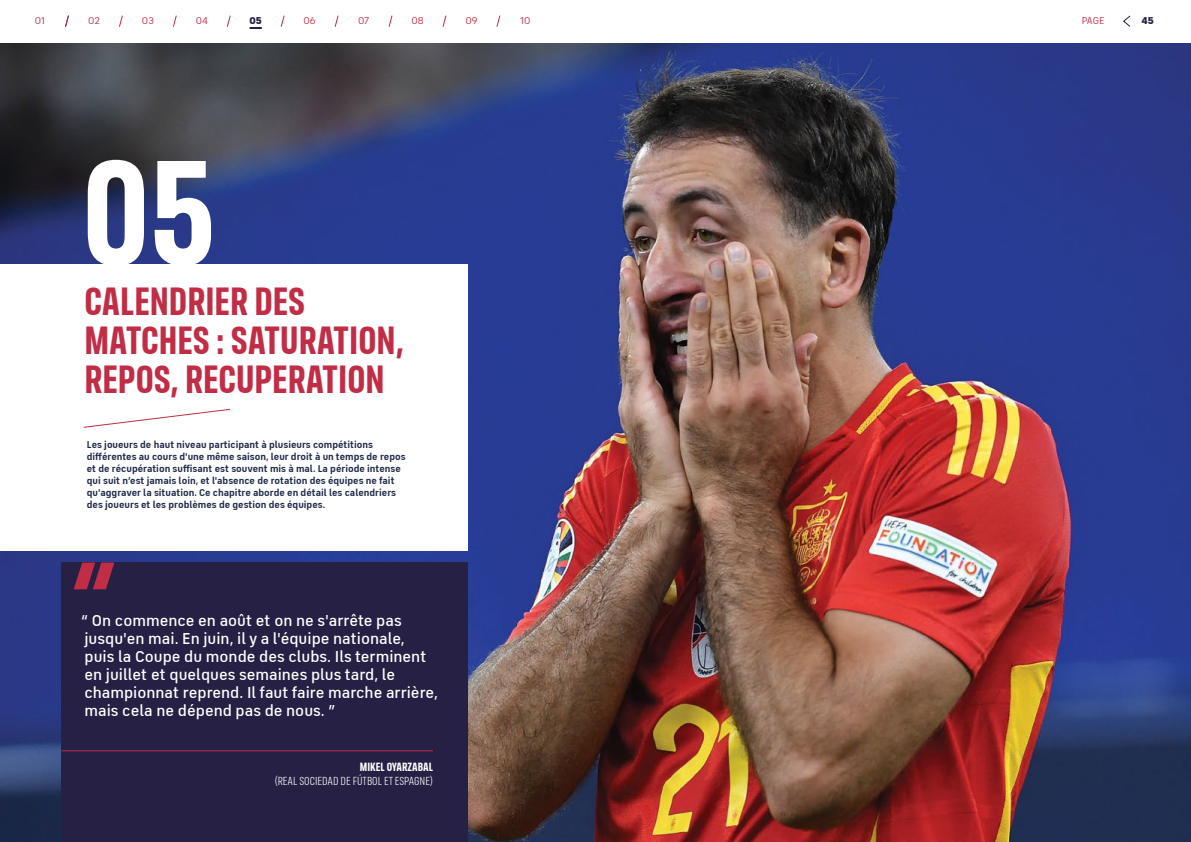
<style>
.page{position:relative;width:1191px;height:842px;background:#fff}
.page>*{position:absolute;margin:0;border:0;box-sizing:border-box;transform-origin:0 0}
.t1{font:700 150.6px "FS Industrie Cd";color:#fff}
.t2{font:700 40px/39px "FS Industrie Cd";color:#c22d46}
.t3{font:500 16px/18px "FS Industrie";color:#fff}
.t4{font:12.1px "FS Industrie Cd";color:#fff}
.t5{font:700 12.1px "FS Industrie Cd";color:#fff}
.t6{font:700 10px/12px "FS Industrie";color:#212b49}
.t7{font:10px "FS Industrie";color:#c22d46}
.t8{font:900 10px "FS Industrie";color:#252044}
</style>
<div class="page">
<img style="left:0;top:43px;width:1191px;height:799px">
<div style="left:0;top:264px;width:467px;height:287px;background:#fff"></div>
<svg style="left:83px;top:408px;width:148px;height:20px"></svg>
<div style="left:62px;top:562px;width:406px;height:280px;background:#252044"></div>
<hr style="left:62px;top:750px;width:371px;height:1px;background:#c22d46">
<svg style="left:74px;top:562px;width:40px;height:27px"></svg>
<svg style="left:250px;top:27px;width:12px;height:2px"></svg>
<svg style="left:65px;top:15px;width:4px;height:12px"></svg>
<svg style="left:119px;top:15px;width:4px;height:12px"></svg>
<svg style="left:173px;top:15px;width:4px;height:12px"></svg>
<svg style="left:226px;top:15px;width:5px;height:12px"></svg>
<svg style="left:280px;top:15px;width:5px;height:12px"></svg>
<svg style="left:334px;top:15px;width:5px;height:12px"></svg>
<svg style="left:388px;top:15px;width:5px;height:12px"></svg>
<svg style="left:442px;top:15px;width:5px;height:12px"></svg>
<svg style="left:496px;top:15px;width:5px;height:12px"></svg>
<svg style="left:1123px;top:15px;width:8px;height:12px"></svg>
<p class="t7" style="left:35px;top:15px;width:12px">01</p>
<p class="t7" style="left:88px;top:15px;width:13px">02</p>
<p class="t7" style="left:142px;top:15px;width:14px">03</p>
<p class="t7" style="left:196px;top:15px;width:14px">04</p>
<p class="t8" style="left:250px;top:14px;width:14px">05</p>
<p class="t7" style="left:303px;top:15px;width:14px">06</p>
<p class="t7" style="left:358px;top:15px;width:13px">07</p>
<p class="t7" style="left:411px;top:15px;width:14px">08</p>
<p class="t7" style="left:465px;top:15px;width:14px">09</p>
<p class="t7" style="left:520px;top:15px;width:12px">10</p>
<p class="t7" style="left:1081px;top:15px;width:24px">PAGE</p>
<p class="t8" style="left:1141px;top:14px;width:14px">45</p>
<h1 class="t1" style="left:82px;top:120px;width:135px">05</h1>
<h2 class="t2" style="left:84px;top:282px;width:321px">CALENDRIER DES<br>MATCHES : SATURATION,<br>REPOS, RECUPERATION</h2>
<p class="t6" style="left:87px;top:439px;width:320px">Les joueurs de haut niveau participant à plusieurs compétitions différentes au cours d'une même saison, leur droit à un temps de repos et de récupération suffisant est souvent mis à mal. La période intense qui suit n’est jamais loin, et l'absence de rotation des équipes ne fait qu'aggraver la situation. Ce chapitre aborde en détail les calendriers des joueurs et les problèmes de gestion des équipes.</p>
<p class="t3" style="left:81px;top:612px;width:358px">“ On commence en août et on ne s'arrête pas jusqu'en mai. En juin, il y a l'équipe nationale,<br>puis la Coupe du monde des clubs. Ils terminent en juillet et quelques semaines plus tard, le championnat reprend. Il faut faire marche arrière, mais cela ne dépend pas de nous. ”</p>
<p class="t5" style="left:360px;top:759px;width:74px">MIKEL OYARZABAL</p>
<p class="t4" style="left:275px;top:774px;width:160px">(REAL SOCIEDAD DE FÚTBOL ET ESPAGNE)</p>
</div>
